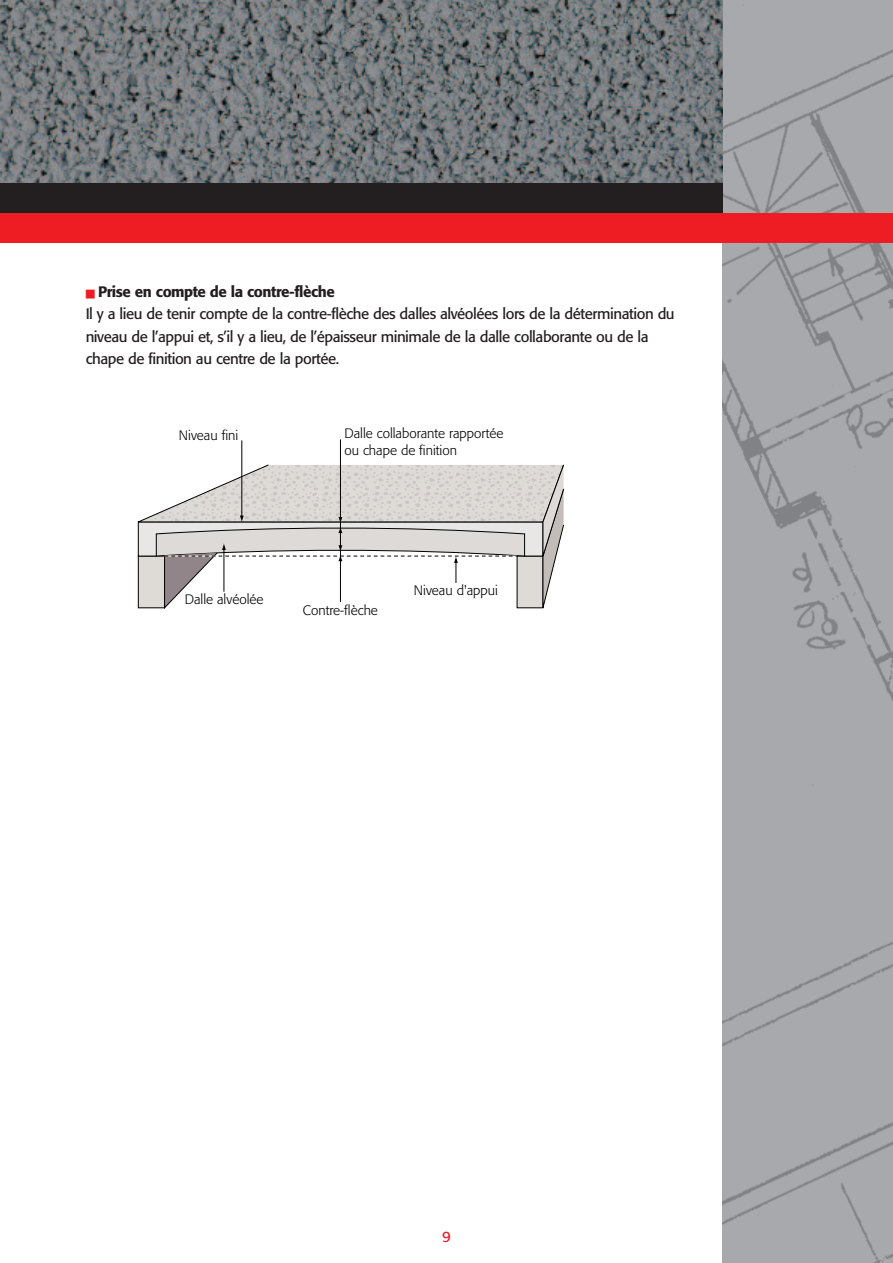
<style>
.page{position:relative;width:893px;height:1263px;background:#fff}
.page>*{position:absolute;margin:0;border:0;box-sizing:border-box;transform-origin:0 0}
.t1{font:15px/22.5px "Formata";letter-spacing:-.03em;color:#231f20}
.t2{font:15px "Formata";color:#ee1d23}
.t3{font:300 13.5px/16.2px "Formata";color:#000}
.s1{color:#ee1d23}
.s2{font-weight:500}
</style>
<div class="page">
<img style="left:723px;top:0;width:170px;height:1263px">
<img style="left:0;top:0;width:723px;height:183px">
<div style="left:0;top:183px;width:723px;height:30px;background:#231f20"></div>
<div style="left:0;top:213px;width:893px;height:29px;background:#ee1d23"></div>
<hr style="left:340px;top:439px;width:1px;height:163px;background:#000">
<hr style="left:241px;top:440px;width:1px;height:79px;background:#000">
<svg style="left:138px;top:464px;width:426px;height:145px"></svg>
<p class="t1" style="left:86px;top:281px;width:591px"><span class="s1">■</span> <span class="s2">Prise en compte de la contre-flèche<br></span>Il y a lieu de tenir compte de la contre-flèche des dalles alvéolées lors de la détermination du niveau de l’appui et, s’il y a lieu, de l’épaisseur minimale de la dalle collaborante ou de la chape de finition au centre de la portée.</p>
<p class="t3" style="left:179px;top:428px;width:61px">Niveau fini</p>
<p class="t3" style="left:344px;top:427px;width:160px">Dalle collaborante rapportée ou chape de finition</p>
<p class="t3" style="left:185px;top:593px;width:80px">Dalle alvéolée</p>
<p class="t3" style="left:303px;top:604px;width:77px">Contre-flèche</p>
<p class="t3" style="left:414px;top:583px;width:86px">Niveau d'appui</p>
<p class="t2" style="left:442px;top:1230px;width:10px">9</p>
</div>
